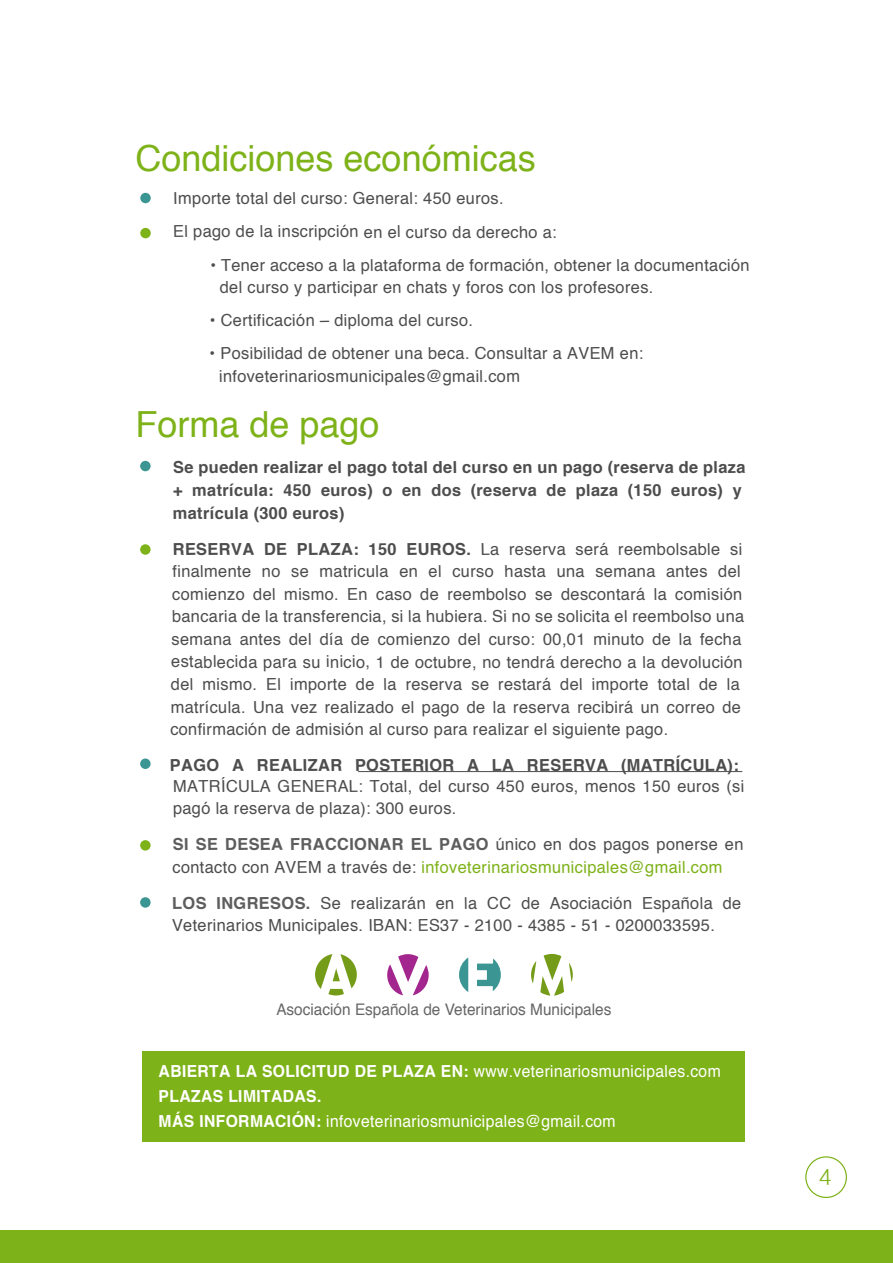
<style>
.page{position:relative;width:893px;height:1263px;background:#fff}
.page>*{position:absolute;margin:0;border:0;box-sizing:border-box;transform-origin:0 0}
.t1{font:36px "Helvetica";color:#7eb219}
.t2{font:16.5px/22.5px "Helvetica";color:#4d4d4d}
.t3{font:700 16.5px/22.8px "Helvetica";color:#4d4d4d}
.t4{font:700 16.5px/18.9px "Helvetica";color:#fff;scale:.96 1}
.t5{font:16.5px "Helvetica";color:#fff;scale:.96 1}
.t6{font:15.9px "Helvetica";color:#666}
.s1{font-weight:700;color:#5d5d5d}
.s2{color:#7eb219}
.s3{font-weight:400}
</style>
<div class="page">
<hr style="left:358px;top:771px;width:384px;height:1px;background:#4d4d4d">
<div style="left:0;top:1230px;width:893px;height:33px;background:#7eb219"></div>
<div style="left:143px;top:1051px;width:602px;height:91px;background:#7eb219"></div>
<div style="left:805px;top:1156px;width:42px;height:42px;border:1px solid #7eb219;border-radius:50%"></div>
<div style="left:140px;top:461px;width:11px;height:10px;background:#3a9593;border-radius:50%"></div>
<div style="left:140px;top:758px;width:11px;height:11px;background:#3a9593;border-radius:50%"></div>
<div style="left:140px;top:897px;width:11px;height:11px;background:#3a9593;border-radius:50%"></div>
<div style="left:140px;top:544px;width:11px;height:11px;background:#7eb219;border-radius:50%"></div>
<div style="left:140px;top:840px;width:11px;height:10px;background:#7eb219;border-radius:50%"></div>
<div style="left:140px;top:193px;width:11px;height:10px;background:#3a9593;border-radius:50%"></div>
<div style="left:140px;top:228px;width:11px;height:10px;background:#7eb219;border-radius:50%"></div>
<svg style="left:387px;top:954px;width:42px;height:41px"></svg>
<svg style="left:477px;top:958px;width:24px;height:33px"></svg>
<svg style="left:459px;top:957px;width:9px;height:35px"></svg>
<svg style="left:531px;top:954px;width:42px;height:41px"></svg>
<svg style="left:315px;top:954px;width:42px;height:41px"></svg>
<h1 class="t1" style="left:136px;top:144px;width:402px">Condiciones económicas</h1>
<p class="t2" style="left:172px;top:186px;width:385px;line-height:33.5px;rotate:-1deg">Importe total del curso: General: 450 euros.<br>El pago de la inscripción en el curso da derecho a:</p>
<p class="t2" style="left:219px;top:260px;width:532px;line-height:21.8px;text-indent:-9px;rotate:-1deg">• Tener acceso a la plataforma de formación, obtener la documentación del curso y participar en chats y foros con los profesores.</p>
<p class="t2" style="left:210px;top:313px;width:265px;rotate:-1deg">• Certificación – diploma del curso.</p>
<p class="t2" style="left:218px;top:347px;width:426px;line-height:21.8px;text-indent:-9px;rotate:-1deg">• Posibilidad de obtener una beca. Consultar a AVEM en: infoveterinariosmunicipales@gmail.com</p>
<h1 class="t1" style="left:136px;top:410px;width:246px">Forma de pago</h1>
<p class="t3" style="left:172px;top:462px;width:574px;rotate:-1deg">Se pueden realizar el pago total del curso en un pago (reserva de plaza + matrícula: 450 euros) o en dos (reserva de plaza (150 euros) y</p>
<p class="t3" style="left:173px;top:504px;width:173px;rotate:-1deg">matrícula (300 euros)</p>
<p class="t2" style="left:172px;top:548px;width:572px;line-height:19.5px;rotate:-1deg"><sup>RESERVA</sup> <sup>DE</sup> <sup>PLAZA:</sup> <sup>150</sup> <sup>EUROS.</sup> La reserva será reembolsable si finalmente no se matricula en el curso hasta una semana antes del</p>
<p class="t2" style="left:168px;top:589px;width:577px;rotate:-1deg">comienzo del mismo. En caso de reembolso se descontará la comisión bancaria de la transferencia, si la hubiera. Si no se solicita el reembolso una semana antes del día de comienzo del curso: 00,01 minuto de la fecha establecida para su inicio, 1 de octubre, no tendrá derecho a la devolución del mismo. El importe de la reserva se restará del importe total de la matrícula. Una vez realizado el pago de la reserva recibirá un correo de confirmación de admisión al curso para realizar el siguiente pago.</p>
<p class="t3" style="left:170px;top:760px;width:570px;rotate:-1deg">PAGO A REALIZAR POSTERIOR A LA RESERVA (MATRÍCULA):</p>
<p class="t2" style="left:172px;top:783px;width:573px;line-height:19.4px;rotate:-1deg">MATRÍCULA GENERAL: Total, del curso 450 euros, menos 150 euros (si pagó la reserva de plaza): 300 euros.</p>
<p class="t2" style="left:172px;top:835px;width:573px;line-height:26.7px;rotate:-1deg"><sup>SI</sup> <span class="s1">SE DESEA FRACCIONAR EL PAGO</span> único en dos pagos ponerse en contacto con AVEM a través de: <sup>i</sup><span class="s2">nfoveterinariosmunicipales@gmail.com</span></p>
<p class="t2" style="left:171px;top:900px;width:571px;line-height:20.4px;rotate:-1deg"><sup>LOS</sup> <sup>INGRESOS.</sup> Se realizarán en la CC de Asociación Española de<br>Veterinarios Municipales. IBAN: ES37 - 2100 - 4385 - 51 - 0200033595.</p>
<p class="t6" style="left:276px;top:1002px;width:337px">Asociación Española de Veterinarios Municipales</p>
<p class="t4" style="left:158px;top:1071px;width:588px;rotate:-1deg">ABIERTA LA SOLICITUD DE PLAZA EN: <span class="s3">www.veterinariosmunicipales.com<br></span>PLAZAS LIMITADAS.</p>
<p class="t5" style="left:158px;top:1119px;width:478px;rotate:-1deg"><sup>MÁS</sup> <sup>INFORMACIÓN:</sup> infoveterinariosmunicipales@gmail.com</p>
</div>
